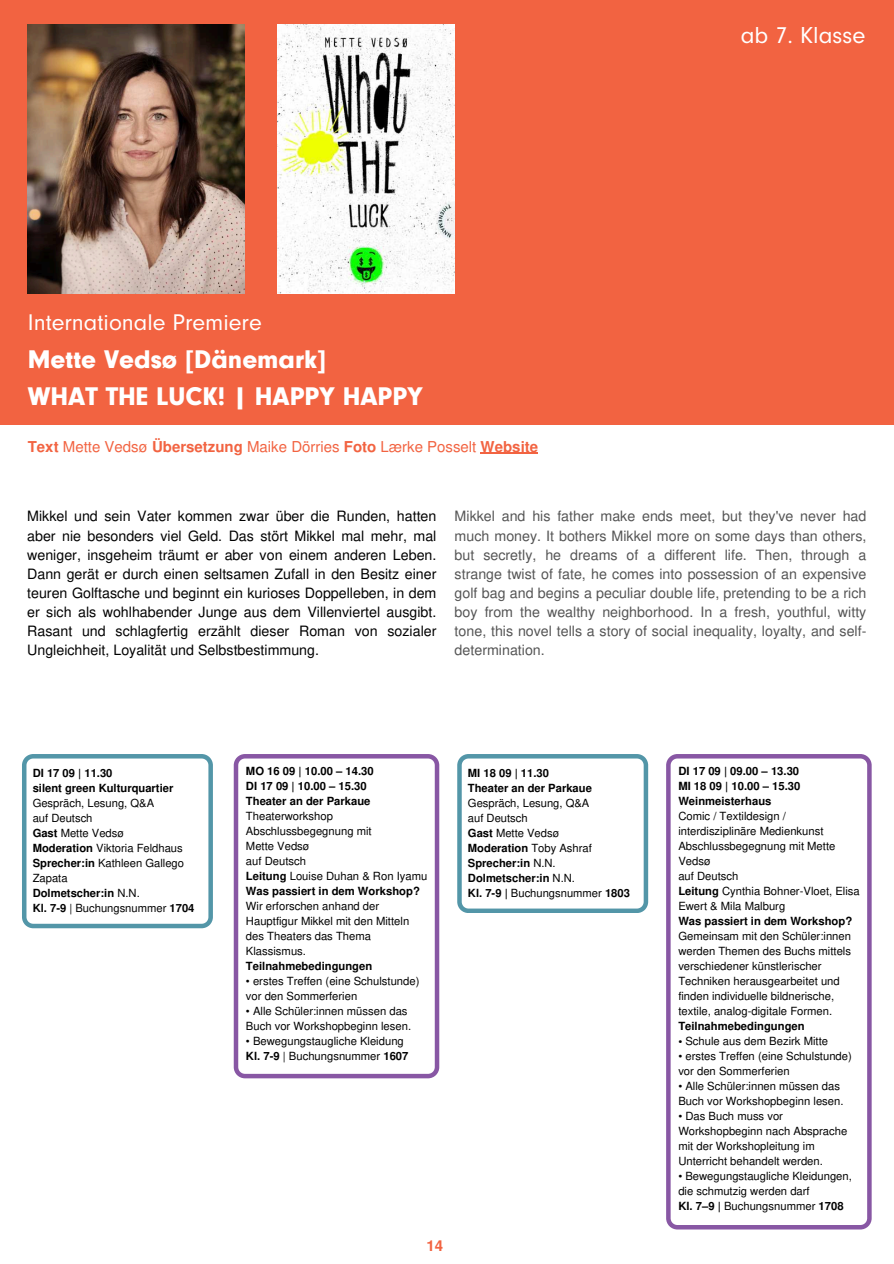
<style>
.page{position:relative;width:894px;height:1264px;background:#fff}
.page>*{position:absolute;margin:0;border:0;box-sizing:border-box;transform-origin:0 0}
.t1{font:900 26.55px/37.2px "Neuzeit Gro";color:#fff}
.t2{font:24px "Neuzeit Gro";color:#fff}
.t3{font:23.55px "Neuzeit Gro";color:#fff}
.t4{font:15px "Nimbus San L";color:#f26341}
.t5{font:700 15px "Nimbus San L";color:#f26341}
.t6{font:14.25px/19.2px "Nimbus San L";color:#000;text-align:justify}
.t7{font:14.25px/19.2px "Nimbus San L";color:#545454;text-align:justify}
.t8{font:11.25px/15px "Nimbus San L";color:#000}
.t9{font:700 11.25px/15px "Nimbus San L";color:#000}
.s1{font-weight:700}
</style>
<div class="page">
<svg style="left:22px;top:754px;width:191px;height:174px"></svg>
<svg style="left:234px;top:754px;width:205px;height:324px"></svg>
<svg style="left:457px;top:754px;width:191px;height:158px"></svg>
<svg style="left:666px;top:754px;width:205px;height:474px"></svg>
<div style="left:0;top:0;width:893px;height:425px;background:#f26341"></div>
<hr style="left:480px;top:453px;width:58px;height:1px;background:#f26341">
<img style="left:277px;top:24px;width:177px;height:269px">
<img style="left:27px;top:24px;width:217px;height:269px">
<h3 class="t3" style="left:28px;top:310px;width:235px">Internationale Premiere</h3>
<h1 class="t1" style="left:28px;top:340px;width:396px">Mette Vedsø [Dänemark]<br>WHAT THE LUCK! | HAPPY HAPPY</h1>
<h3 class="t4" style="left:28px;top:435px;width:511px"><span class="s1">Text</span> Mette Vedsø <span class="s1">Übersetzung</span> Maike Dörries <span class="s1">Foto</span> Lærke Posselt <span class="s1">Website</span></h3>
<h2 class="t2" style="left:740px;top:22px;width:126px">ab 7. Klasse</h2>
<p class="t6" style="left:27px;top:506px;width:410px">Mikkel und sein Vater kommen zwar über die Runden, hatten aber nie besonders viel Geld. Das stört Mikkel mal mehr, mal weniger, insgeheim träumt er aber von einem anderen Leben.<br>Dann gerät er durch einen seltsamen Zufall in den Besitz einer teuren Golftasche und beginnt ein kurioses Doppelleben, in dem er sich als wohlhabender Junge aus dem Villenviertel ausgibt.<br>Rasant und schlagfertig erzählt dieser Roman von sozialer Ungleichheit, Loyalität und Selbstbestimmung.</p>
<p class="t7" style="left:454px;top:506px;width:413px">Mikkel and his father make ends meet, but they've never had much money. It bothers Mikkel more on some days than others, but secretly, he dreams of a different life. Then, through a strange twist of fate, he comes into possession of an expensive golf bag and begins a peculiar double life, pretending to be a rich boy from the wealthy neighborhood. In a fresh, youthful, witty tone, this novel tells a story of social inequality, loyalty, and self&shy;determination.</p>
<p class="t9" style="left:33px;top:765px;width:142px">DI 17 09 | 11.30<br>silent green Kulturquartier</p>
<p class="t8" style="left:33px;top:795px;width:163px">Gespräch, Lesung, Q&amp;A<br>auf Deutsch<br><span class="s1">Gast</span> Mette Vedsø<br><span class="s1">Moderation</span> Viktoria Feldhaus<br><span class="s1">Sprecher:in</span> Kathleen Gallego<br>Zapata<br><span class="s1">Dolmetscher:in</span> N.N.<br><span class="s1">Kl. 7-9</span> | Buchungsnummer <span class="s1">1704</span></p>
<p class="t9" style="left:246px;top:763px;width:129px">MO 16 09 | 10.00 – 14.30<br>DI 17 09 | 10.00 – 15.30<br>Theater an der Parkaue</p>
<p class="t8" style="left:246px;top:808px;width:183px">Theaterworkshop<br>Abschlussbegegnung mit<br>Mette Vedsø<br>auf Deutsch<br><span class="s1">Leitung</span> Louise Duhan &amp; Ron Iyamu<br><span class="s1">Was passiert in dem Workshop?</span></p>
<p class="t8" style="left:246px;top:898px;width:165px">Wir erforschen anhand der<br>Hauptfigur Mikkel mit den Mitteln des Theaters das Thema<br>Klassismus.</p>
<p class="t9" style="left:246px;top:958px;width:128px">Teilnahmebedingungen</p>
<p class="t8" style="left:246px;top:973px;width:175px">• erstes Treffen (eine Schulstunde) vor den Sommerferien</p>
<p class="t8" style="left:246px;top:1003px;width:167px">• Alle Schüler:innen müssen das<br>Buch vor Workshopbeginn lesen.</p>
<p class="t8" style="left:246px;top:1033px;width:164px">• Bewegungstaugliche Kleidung<br><span class="s1">Kl. 7-9</span> | Buchungsnummer <span class="s1">1607</span></p>
<p class="t9" style="left:468px;top:765px;width:125px">MI 18 09 | 11.30<br>Theater an der Parkaue</p>
<p class="t8" style="left:468px;top:795px;width:163px">Gespräch, Lesung, Q&amp;A<br>auf Deutsch<br><span class="s1">Gast</span> Mette Vedsø<br><span class="s1">Moderation</span> Toby Ashraf<br><span class="s1">Sprecher:in</span> N.N.<br><span class="s1">Dolmetscher:in</span> N.N.<br><span class="s1">Kl. 7-9 |</span> Buchungsnummer <span class="s1">1803</span></p>
<h3 class="t5" style="left:426px;top:1234px;width:18px">14</h3>
<p class="t9" style="left:678px;top:763px;width:123px;text-align:justify">DI 17 09 | 09.00 – 13.30<br>MI 18 09 | 10.00 – 15.30<br>Weinmeisterhaus</p>
<p class="t8" style="left:678px;top:808px;width:183px">Comic / Textildesign / interdisziplinäre Medienkunst<br>Abschlussbegegnung mit Mette<br>Vedsø<br>auf Deutsch<br><span class="s1">Leitung</span> Cynthia Bohner-Vloet, Elisa<br>Ewert &amp; Mila Malburg</p>
<p class="t9" style="left:678px;top:913px;width:175px">Was passiert in dem Workshop?</p>
<p class="t8" style="left:678px;top:928px;width:174px">Gemeinsam mit den Schüler:innen werden Themen des Buchs mittels verschiedener künstlerischer Techniken herausgearbeitet und finden individuelle bildnerische, textile, analog-digitale Formen.</p>
<p class="t9" style="left:678px;top:1018px;width:128px">Teilnahmebedingungen</p>
<p class="t8" style="left:678px;top:1033px;width:151px"><span class="s1">•</span> Schule aus dem Bezirk Mitte</p>
<p class="t8" style="left:678px;top:1048px;width:175px">• erstes Treffen (eine Schulstunde) vor den Sommerferien</p>
<p class="t8" style="left:678px;top:1078px;width:167px">• Alle Schüler:innen müssen das<br>Buch vor Workshopbeginn lesen.</p>
<p class="t8" style="left:678px;top:1108px;width:170px">• Das Buch muss vor<br>Workshopbeginn nach Absprache mit der Workshopleitung im<br>Unterricht behandelt werden.</p>
<p class="t8" style="left:678px;top:1168px;width:175px">• Bewegungstaugliche Kleidungen, die schmutzig werden darf<br><span class="s1">Kl. 7–9 |</span> Buchungsnummer <span class="s1">1708</span></p>
</div>
